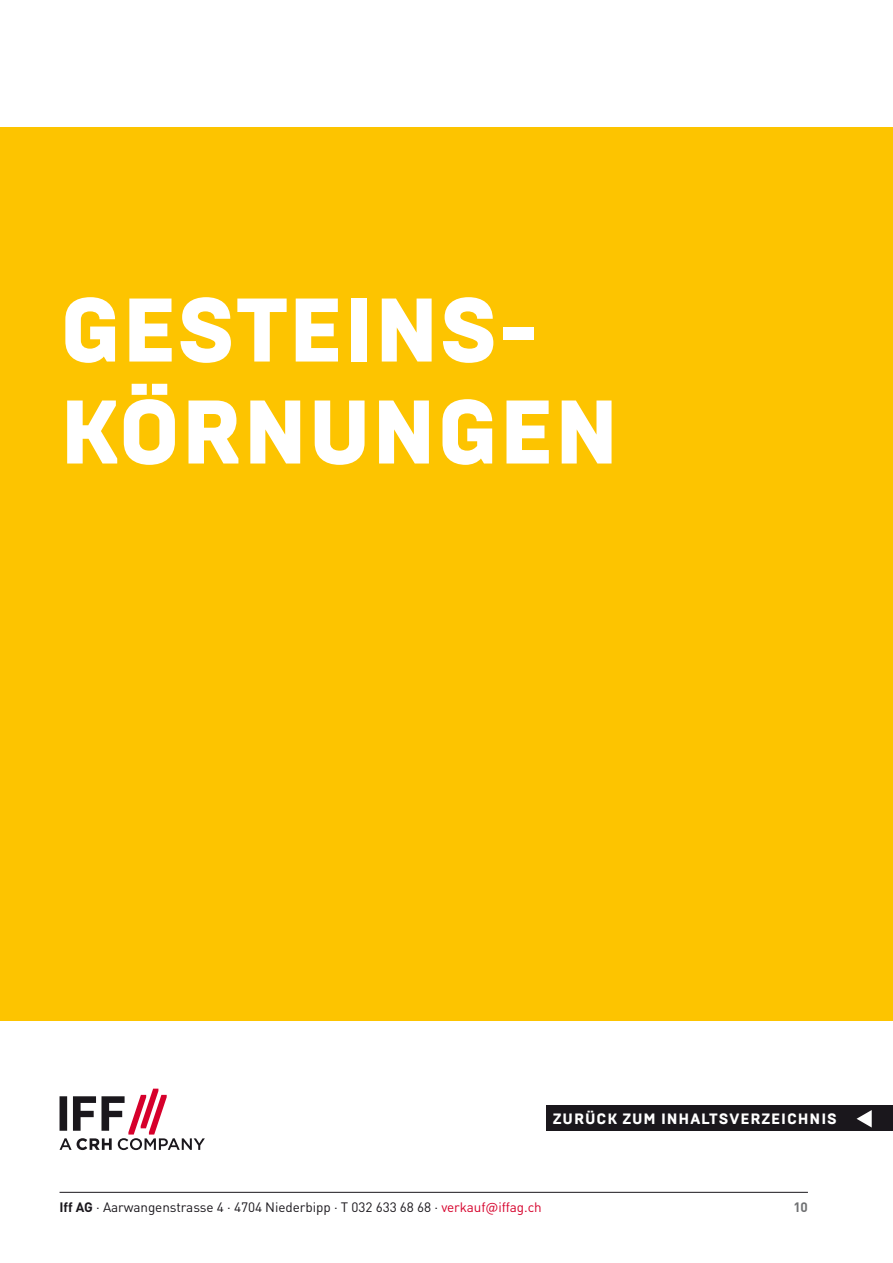
<style>
.page{position:relative;width:893px;height:1263px;background:#fff}
.page>*{position:absolute;margin:0;border:0;box-sizing:border-box;transform-origin:0 0}
.t1{font:900 90px/102px "Brutal Type";color:#fff}
.t2{font:800 15px "Brutal Type";letter-spacing:.06em;color:#fff}
.t3{font:13.5px "DIN Pro";letter-spacing:-.005em;color:#1a171c}
.t4{font:700 13.5px "DIN Pro";color:#707173}
.s1{font-weight:700}
.s2{color:#d6002b}
</style>
<div class="page">
<hr style="left:60px;top:1192px;width:748px;height:1px;background:#1a171c">
<div style="left:0;top:128px;width:893px;height:892px;background:#fdc400"></div>
<div style="left:546px;top:1106px;width:347px;height:25px;background:#1a171c"></div>
<svg style="left:856px;top:1110px;width:16px;height:17px"></svg>
<svg style="left:60px;top:1089px;width:145px;height:61px"></svg>
<h1 class="t1" style="left:60px;top:279px;width:561px">GESTEINS-<br>KÖRNUNGEN</h1>
<p class="t2" style="left:553px;top:1109px;width:286px">ZURÜCK ZUM INHALTSVERZEICHNIS</p>
<p class="t3" style="left:60px;top:1196px;width:484px"><span class="s1">Iff AG</span> · Aarwangenstrasse 4 · 4704 Niederbipp · T 032 633 68 68 · <span class="s2">verkauf@iffag.ch</span></p>
<p class="t4" style="left:793px;top:1195px;width:16px">10</p>
</div>
